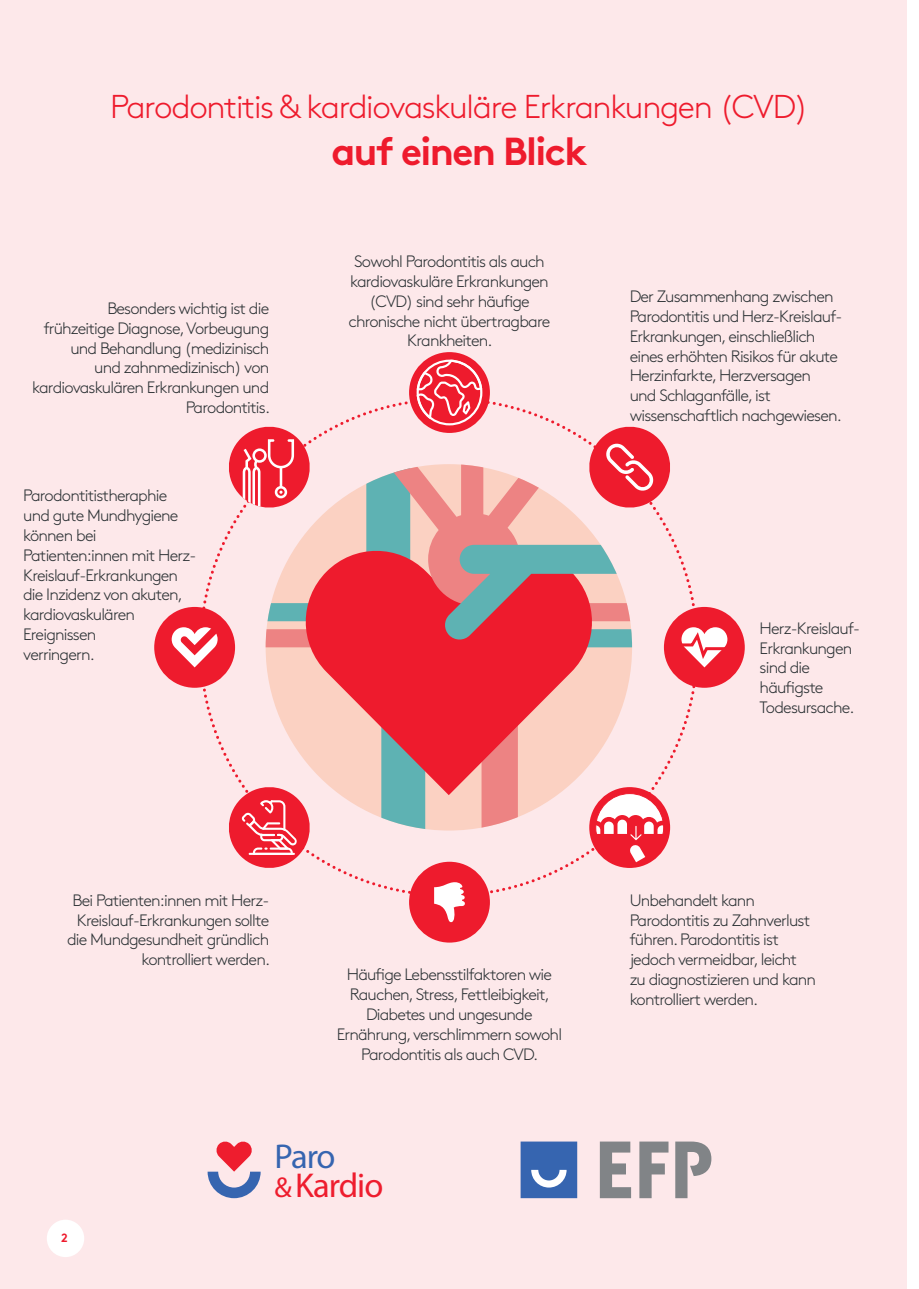
<style>
.page{position:relative;width:919px;height:1289px;background:#fff}
.page>*{position:absolute;margin:0;border:0;box-sizing:border-box;transform-origin:0 0}
.t1{font:700 39px "Brown";letter-spacing:-.04em;color:#ee1b2d}
.t2{font:34.5px "Myriad Pro";letter-spacing:-.03em;color:#ee1d2e}
.t3{font:34.5px "Myriad Pro";color:#3665b0}
.t4{font:300 33px "Brown";letter-spacing:-.04em;color:#ee1b2d}
.t5{font:300 16.5px/19.8px "Brown";letter-spacing:-.05em;color:#2c3235}
.t6{font:700 12px "Brown";color:#ee1b2d}
.s1{font-size:28.8px}
</style>
<div class="page">
<div style="left:0;top:0;width:906px;height:1288px;background:#fde8ea"></div>
<svg style="left:452px;top:667px;width:248px;height:228px"></svg>
<svg style="left:201px;top:419px;width:148px;height:228px"></svg>
<svg style="left:198px;top:653px;width:251px;height:242px"></svg>
<div style="left:409px;top:861px;width:81px;height:81px;background:#ee1b2d;border-radius:50%"></div>
<svg style="left:434px;top:882px;width:31px;height:40px"></svg>
<div style="left:154px;top:607px;width:81px;height:80px;background:#ee1b2d;border-radius:50%"></div>
<svg style="left:172px;top:627px;width:46px;height:40px"></svg>
<div style="left:409px;top:352px;width:81px;height:81px;background:#ee1b2d;border-radius:50%"></div>
<svg style="left:207px;top:1141px;width:53px;height:57px"></svg>
<svg style="left:520px;top:1141px;width:57px;height:57px;background:#4d76b8"></svg>
<svg style="left:599px;top:1141px;width:32px;height:57px"></svg>
<svg style="left:639px;top:1141px;width:29px;height:57px"></svg>
<svg style="left:675px;top:1141px;width:36px;height:57px"></svg>
<svg style="left:225px;top:423px;width:88px;height:88px"></svg>
<svg style="left:225px;top:783px;width:88px;height:88px"></svg>
<div style="left:664px;top:607px;width:80px;height:80px;background:#ee1b2d;border-radius:50%"></div>
<svg style="left:265px;top:464px;width:86px;height:139px"></svg>
<svg style="left:265px;top:603px;width:367px;height:227px"></svg>
<svg style="left:299px;top:544px;width:300px;height:251px;background:#ed7a7c"></svg>
<svg style="left:351px;top:359px;width:384px;height:308px"></svg>
<div style="left:589px;top:787px;width:81px;height:81px;background:#ee1b2d;border-radius:50%"></div>
<svg style="left:595px;top:793px;width:68px;height:69px"></svg>
<div style="left:47px;top:1219px;width:37px;height:37px;background:#fff;border-radius:50%"></div>
<p class="t4" style="left:110px;top:83px;width:700px">Parodontitis &amp; kardiovaskuläre Erkrankungen (CVD)</p>
<p class="t1" style="left:331px;top:120px;width:258px">auf einen Blick</p>
<p class="t5" style="left:32px;top:297px;width:239px;text-align:right">Besonders wichtig ist die<br>frühzeitige Diagnose, Vorbeugung und Behandlung (medizinisch<br>und zahnmedizinisch) von kardiovaskulären Erkrankungen und<br>Parodontitis.</p>
<p class="t5" style="left:23px;top:484px;width:175px">Parodontitistheraphie und gute Mundhygiene können bei<br>Patienten:innen mit Herz-<br>Kreislauf-Erkrankungen die Inzidenz von akuten, kardiovaskulären<br>Ereignissen</p>
<p class="t5" style="left:23px;top:643px;width:73px">verringern.</p>
<p class="t5" style="left:348px;top:250px;width:203px;text-align:center">Sowohl Parodontitis als auch kardiovaskuläre Erkrankungen (CVD) sind sehr häufige chronische nicht übertragbare<br>Krankheiten.</p>
<p class="t5" style="left:629px;top:285px;width:214px">Der Zusammenhang zwischen<br>Parodontitis und Herz-Kreislauf-<br>Erkrankungen, einschließlich eines erhöhten Risikos für akute<br>Herzinfarkte, Herzversagen<br>und Schlaganfälle, ist wissenschaftlich nachgewiesen.</p>
<p class="t5" style="left:759px;top:617px;width:102px">Herz-Kreislauf-<br>Erkrankungen sind die häufigste<br>Todesursache.</p>
<p class="t5" style="left:67px;top:889px;width:204px;text-align:right">Bei Patienten:innen mit Herz-<br>Kreislauf-Erkrankungen sollte die Mundgesundheit gründlich kontrolliert werden.</p>
<p class="t5" style="left:336px;top:963px;width:227px;text-align:center">Häufige Lebensstilfaktoren wie<br>Rauchen, Stress, Fettleibigkeit,<br>Diabetes und ungesunde<br>Ernährung, verschlimmern sowohl<br>Parodontitis als auch CVD.</p>
<p class="t6" style="left:61px;top:1227px;width:8px">2</p>
<p class="t3" style="left:274px;top:1135px;width:62px">Paro</p>
<p class="t2" style="left:274px;top:1163px;width:110px"><span class="s1">&amp;</span> Kardio</p>
<p class="t5" style="left:629px;top:889px;width:188px">Unbehandelt kann<br>Parodontitis zu Zahnverlust führen. Parodontitis ist jedoch vermeidbar, leicht zu diagnostizieren und kann kontrolliert werden.</p>
</div>
